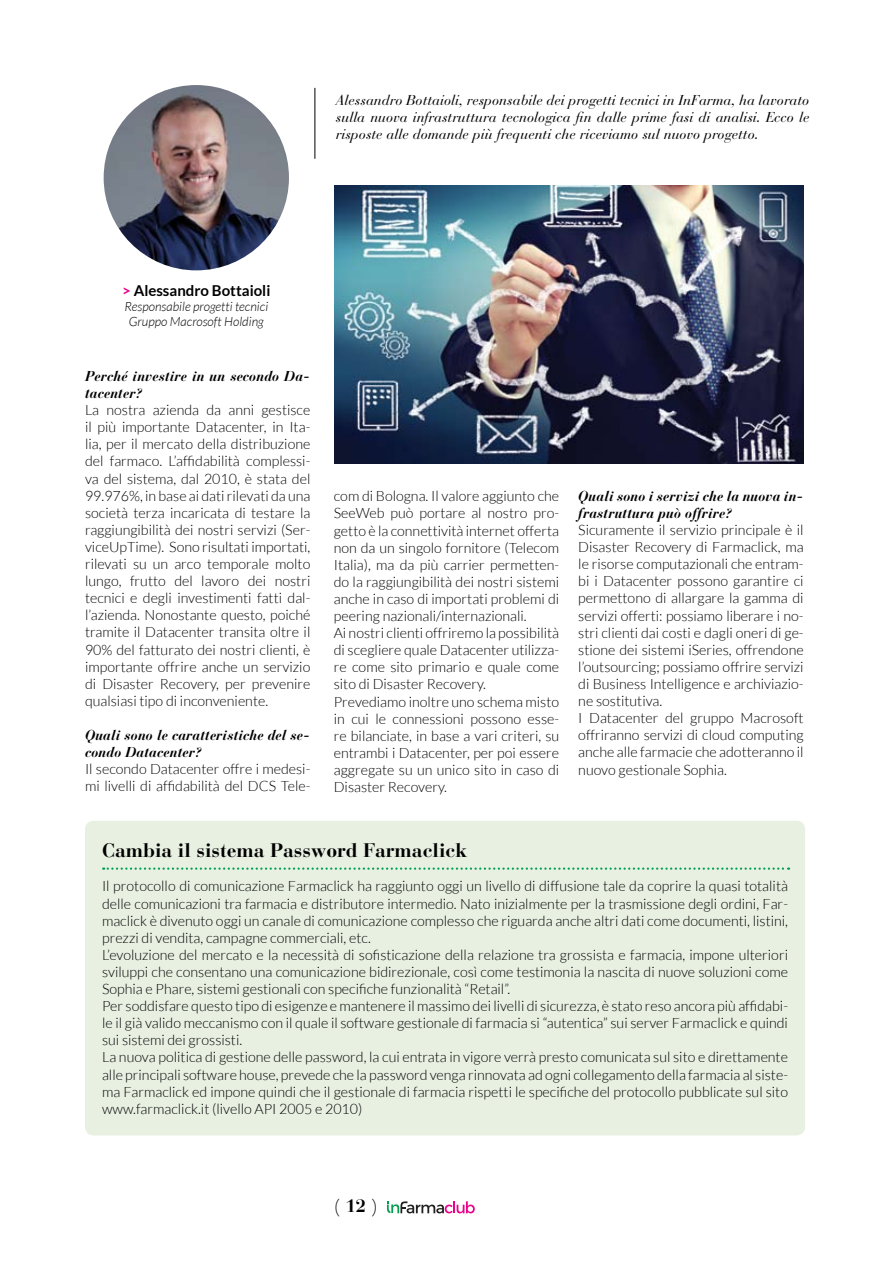
<style>
.page{position:relative;width:893px;height:1263px;background:#fff}
.page>*{position:absolute;margin:0;border:0;box-sizing:border-box;transform-origin:0 0}
.t1{font:700 19.5px "Bauer Bodoni";color:#000}
.t2{font:18px "Bauer Bodoni";color:#000}
.t3{font:700 15px "Lato";color:#000}
.t4{font:300 14.25px/17.1px "Lato";color:#000}
.t5{font:italic 14.25px/17.1px "Bauer Bodoni";color:#000;text-align:justify}
.t6{font:italic 700 14.25px/17.1px "Bauer Bodoni";color:#000}
.t7{font:italic 300 12.75px/15.3px "Lato";color:#000;text-align:center}
.s1{color:#ec008c}
.s2{font-weight:700}
</style>
<div class="page">
<img style="left:104px;top:85px;width:185px;height:185px;border-radius:50%">
<hr style="left:315px;top:88px;width:1px;height:71px;background:#000">
<img style="left:334px;top:186px;width:470px;height:277px">
<svg style="left:387px;top:1201px;width:88px;height:12px"></svg>
<div style="left:85px;top:821px;width:720px;height:314px;background:#e8f0e2;border-radius:9px"></div>
<svg style="left:103px;top:867px;width:686px;height:3px"></svg>
<p class="t5" style="left:336px;top:91px;width:475px">Alessandro Bottaioli, responsabile dei progetti tecnici in InFarma, ha lavorato sulla nuova infrastruttura tecnologica fin dalle prime fasi di analisi. Ecco le risposte alle domande più frequenti che riceviamo sul nuovo progetto.</p>
<p class="t3" style="left:122px;top:281px;width:150px"><span class="s1">&gt;</span> Alessandro Bottaioli</p>
<p class="t7" style="left:124px;top:299px;width:145px">Responsabile progetti tecnici<br>Gruppo Macrosoft Holding</p>
<p class="t6" style="left:85px;top:368px;width:227px">Perché investire in un secondo Da&shy;tacenter?</p>
<p class="t4" style="left:85px;top:401px;width:227px;text-align:justify">La nostra azienda da anni gestisce il più importante Datacenter, in Ita&shy;lia, per il mercato della distribuzione del farmaco. L’affidabilità complessi&shy;va del sistema, dal 2010, è stata del 99.976%, in base ai dati rilevati da una società terza incaricata di testare la raggiungibilità dei nostri servizi (Ser&shy;viceUpTime). Sono risultati importati, rilevati su un arco temporale molto lungo, frutto del lavoro dei nostri tecnici e degli investimenti fatti dal&shy;l’azienda. Nonostante questo, poiché tramite il Datacenter transita oltre il 90% del fatturato dei nostri clienti, è importante offrire anche un servizio di Disaster Recovery, per prevenire qualsiasi tipo di inconveniente.</p>
<p class="t6" style="left:85px;top:727px;width:227px">Quali sono le caratteristiche del se&shy;condo Datacenter?</p>
<p class="t4" style="left:85px;top:761px;width:227px">Il secondo Datacenter offre i medesi&shy;mi livelli di affidabilità del DCS Tele-</p>
<p class="t4" style="left:334px;top:488px;width:227px">com di Bologna. Il valore aggiunto che SeeWeb può portare al nostro pro&shy;getto è la connettività internet offerta non da un singolo fornitore (Telecom Italia), ma da più carrier permetten&shy;do la raggiungibilità dei nostri sistemi anche in caso di importati problemi di peering nazionali/internazionali.<br>Ai nostri clienti offriremo la possibilità di scegliere quale Datacenter utilizza&shy;re come sito primario e quale come sito di Disaster Recovery.<br>Prevediamo inoltre uno schema misto in cui le connessioni possono esse&shy;re bilanciate, in base a vari criteri, su entrambi i Datacenter, per poi essere aggregate su un unico sito in caso di Disaster Recovery.</p>
<p class="t6" style="left:578px;top:487px;width:227px">Quali sono i servizi che la nuova in&shy;frastruttura può offrire?</p>
<p class="t4" style="left:578px;top:521px;width:227px">Sicuramente il servizio principale è il Disaster Recovery di Farmaclick, ma le risorse computazionali che entram&shy;bi i Datacenter possono garantire ci permettono di allargare la gamma di servizi offerti: possiamo liberare i no&shy;stri clienti dai costi e dagli oneri di ge&shy;stione dei sistemi iSeries, offrendone l’outsourcing; possiamo offrire servizi di Business Intelligence e archiviazio&shy;ne sostitutiva.<br>I Datacenter del gruppo Macrosoft offriranno servizi di cloud computing anche alle farmacie che adotteranno il nuovo gestionale Sophia.</p>
<h1 class="t1" style="left:102px;top:839px;width:367px">Cambia il sistema Password Farmaclick</h1>
<p class="t4" style="left:102px;top:878px;width:687px">Il protocollo di comunicazione Farmaclick ha raggiunto oggi un livello di diffusione tale da coprire la quasi totalità delle comunicazioni tra farmacia e distributore intermedio. Nato inizialmente per la trasmissione degli ordini, Far&shy;maclick è divenuto oggi un canale di comunicazione complesso che riguarda anche altri dati come documenti, listini, prezzi di vendita, campagne commerciali, etc.<br>L’evoluzione del mercato e la necessità di sofisticazione della relazione tra grossista e farmacia, impone ulteriori sviluppi che consentano una comunicazione bidirezionale, così come testimonia la nascita di nuove soluzioni come Sophia e Phare, sistemi gestionali con specifiche funzionalità “Retail”.<br>Per soddisfare questo tipo di esigenze e mantenere il massimo dei livelli di sicurezza, è stato reso ancora più affidabi&shy;le il già valido meccanismo con il quale il software gestionale di farmacia si “autentica” sui server Farmaclick e quindi sui sistemi dei grossisti.<br>La nuova politica di gestione delle password, la cui entrata in vigore verrà presto comunicata sul sito e direttamente alle principali software house, prevede che la password venga rinnovata ad ogni collegamento della farmacia al siste&shy;ma Farmaclick ed impone quindi che il gestionale di farmacia rispetti le specifiche del protocollo pubblicate sul sito www.farmaclick.it (livello API 2005 e 2010)</p>
<p class="t2" style="left:334px;top:1195px;width:46px">( <span class="s2">12</span> )</p>
</div>
